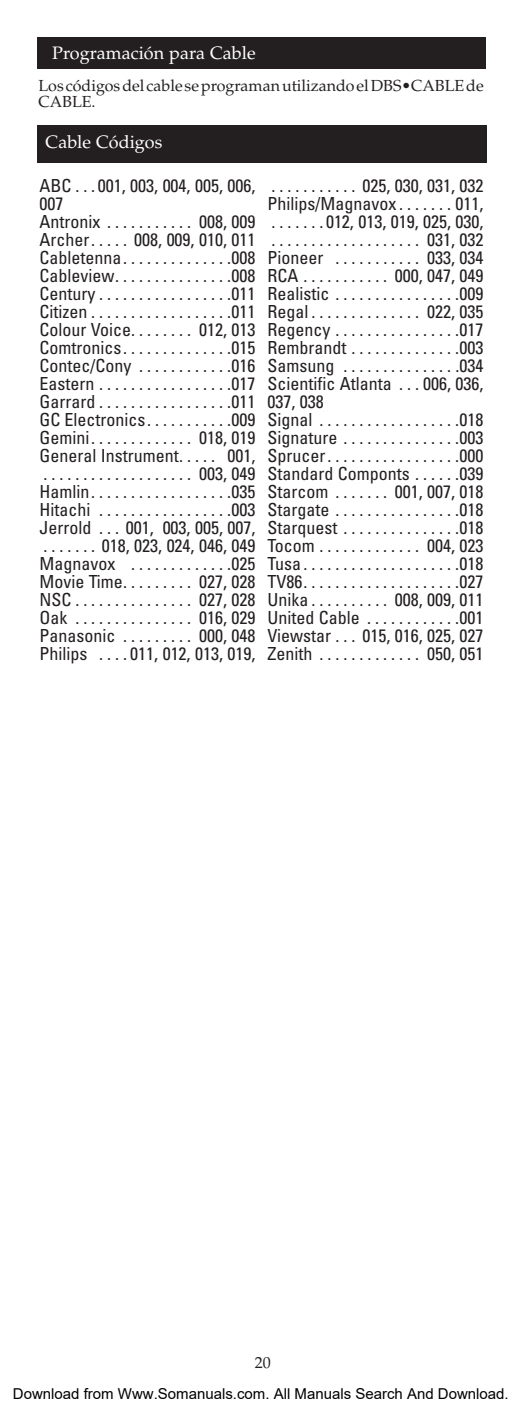
<style>
.page{position:relative;width:522px;height:1422px;background:#fff}
.page>*{position:absolute;margin:0;border:0;box-sizing:border-box;transform-origin:0 0}
.t1{font:condensed 18px/18px "Univers";color:#231f20}
.t2{font:18px "Palatino";color:#fff}
.t3{font:16px/16px "Palatino";color:#231f20}
.t4{font:15px "Arial";color:#000}
</style>
<div class="page">
<div style="left:37px;top:37px;width:449px;height:31px;background:#231f20"></div>
<div style="left:37px;top:125px;width:450px;height:38px;background:#231f20"></div>
<p class="t2" style="left:52px;top:42px;width:205px">Programación para Cable</p>
<p class="t3" style="left:38px;top:78px;width:447px">Los códigos del cable se programan utilizando el DBS•CABLE de<br>CABLE.</p>
<p class="t2" style="left:46px;top:131px;width:118px">Cable Códigos</p>
<p class="t1" style="left:39px;top:177px;width:218px">ABC . . . 001, 003, 004, 005, 006,<br>007<br>Antronix . . . . . . . . . . . 008, 009<br>Archer. . . . . 008, 009, 010, 011<br>Cabletenna. . . . . . . . . . . . . .008<br>Cableview. . . . . . . . . . . . . . .008<br>Century . . . . . . . . . . . . . . . . .011<br>Citizen . . . . . . . . . . . . . . . . . .011<br>Colour Voice. . . . . . . . 012, 013<br>Comtronics. . . . . . . . . . . . . .015<br>Contec/Cony . . . . . . . . . . . .016<br>Eastern . . . . . . . . . . . . . . . . .017<br>Garrard . . . . . . . . . . . . . . . . .011<br>GC Electronics. . . . . . . . . . .009<br>Gemini. . . . . . . . . . . . . 018, 019<br>General Instrument. . . . . 001, . . . . . . . . . . . . . . . . . . . 003, 049<br>Hamlin. . . . . . . . . . . . . . . . . .035<br>Hitachi . . . . . . . . . . . . . . . . .003<br>Jerrold . . . 001, 003, 005, 007, . . . . . . . 018, 023, 024, 046, 049<br>Magnavox . . . . . . . . . . . . .025<br>Movie Time. . . . . . . . . 027, 028<br>NSC . . . . . . . . . . . . . . . 027, 028<br>Oak . . . . . . . . . . . . . . . 016, 029<br>Panasonic . . . . . . . . . 000, 048<br>Philips . . . . 011, 012, 013, 019,</p>
<p class="t1" style="left:267px;top:177px;width:218px">. . . . . . . . . . . 025, 030, 031, 032<br>Philips/Magnavox . . . . . . . 011, . . . . . . . 012, 013, 019, 025, 030, . . . . . . . . . . . . . . . . . . . 031, 032<br>Pioneer . . . . . . . . . . . 033, 034<br>RCA . . . . . . . . . . . 000, 047, 049<br>Realistic . . . . . . . . . . . . . . . .009<br>Regal . . . . . . . . . . . . . . 022, 035<br>Regency . . . . . . . . . . . . . . . .017<br>Rembrandt . . . . . . . . . . . . . .003<br>Samsung . . . . . . . . . . . . . . .034<br>Scientific Atlanta . . . 006, 036,<br>037, 038<br>Signal . . . . . . . . . . . . . . . . . .018<br>Signature . . . . . . . . . . . . . . .003<br>Sprucer. . . . . . . . . . . . . . . . .000<br>Standard Componts . . . . . .039<br>Starcom . . . . . . . 001, 007, 018<br>Stargate . . . . . . . . . . . . . . . .018<br>Starquest . . . . . . . . . . . . . . .018<br>Tocom . . . . . . . . . . . . . 004, 023<br>Tusa . . . . . . . . . . . . . . . . . . . .018<br>TV86. . . . . . . . . . . . . . . . . . . .027<br>Unika . . . . . . . . . . 008, 009, 011<br>United Cable . . . . . . . . . . . .001<br>Viewstar . . . 015, 016, 025, 027<br>Zenith . . . . . . . . . . . . . 050, 051</p>
<p class="t3" style="left:255px;top:1355px;width:17px">20</p>
<p class="t4" style="left:13px;top:1385px;width:497px">Download from Www.Somanuals.com. All Manuals Search And Download.</p>
</div>
